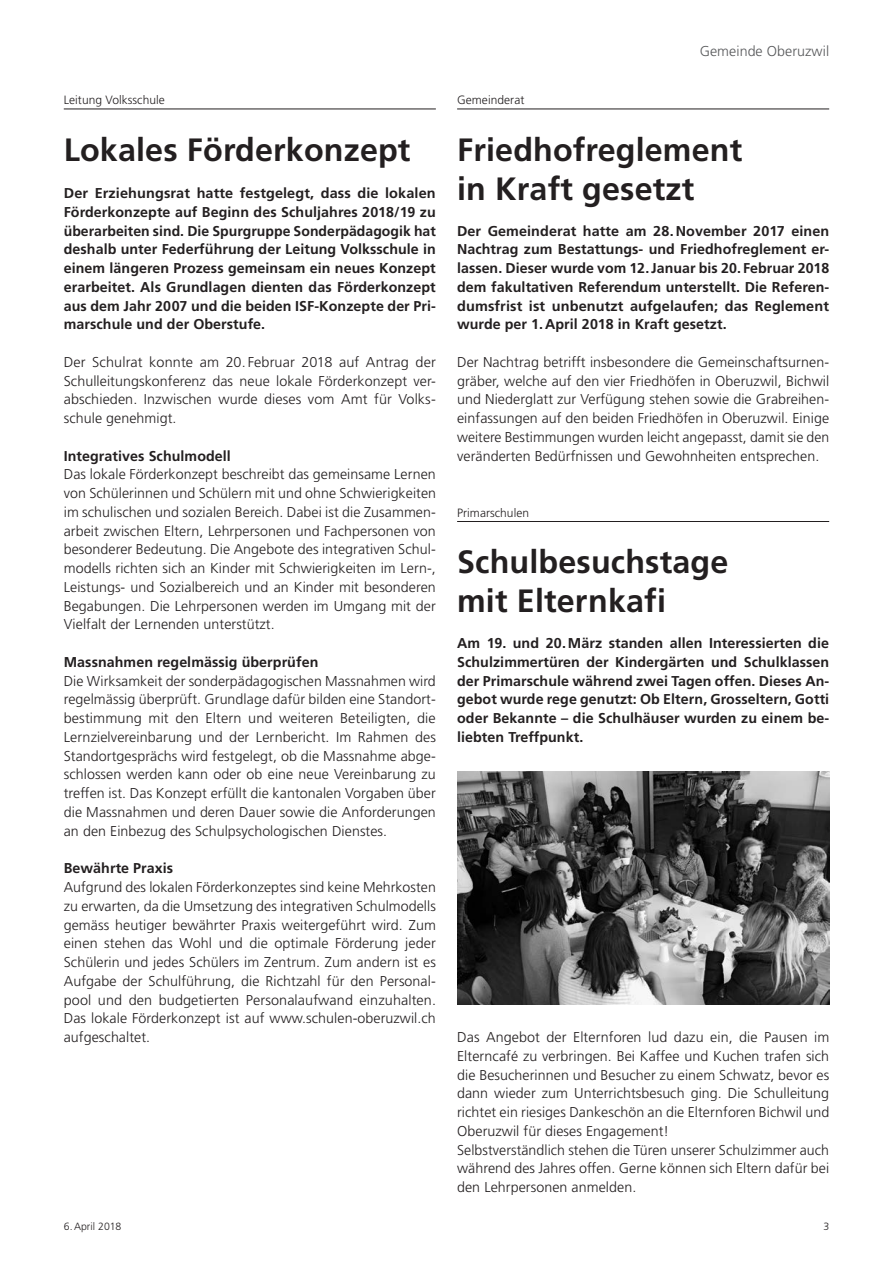
<style>
.page{position:relative;width:893px;height:1263px;background:#fff}
.page>*{position:absolute;margin:0;border:0;box-sizing:border-box;transform-origin:0 0}
.t1{font:700 32.25px/39px "Frutiger LT Std";letter-spacing:.005em;color:#231f20}
.t2{font:300 14.25px/18.8px "Frutiger LT Std";letter-spacing:.005em;color:#231f20;text-align:justify}
.t3{font:700 14.25px/18.8px "Frutiger LT Std";letter-spacing:.005em;color:#231f20;text-align:justify}
.t4{font:300 14.25px "Frutiger LT Std";letter-spacing:.005em;color:#57585a}
.t5{font:300 12px "Frutiger LT Std";letter-spacing:.005em;color:#231f20}
.t6{font:300 10.5px "Frutiger LT Std";letter-spacing:.005em;color:#231f20}
</style>
<div class="page">
<hr style="left:457px;top:109px;width:372px;height:1px;background:#231f20">
<hr style="left:457px;top:521px;width:372px;height:1px;background:#231f20">
<img style="left:457px;top:771px;width:372px;height:233px">
<hr style="left:64px;top:109px;width:372px;height:1px;background:#231f20">
<p class="t5" style="left:64px;top:93px;width:103px">Leitung Volksschule</p>
<h1 class="t1" style="left:64px;top:130px;width:348px">Lokales Förderkonzept</h1>
<p class="t3" style="left:64px;top:184px;width:374px">Der Erziehungsrat hatte festgelegt, dass die lokalen Förderkonzepte auf Beginn des Schuljahres 2018/19 zu überarbeiten sind. Die Spurgruppe Sonderpädagogik hat deshalb unter Federführung der Leitung Volksschule in einem längeren Prozess gemeinsam ein neues Konzept erarbeitet. Als Grundlagen dienten das Förderkonzept aus dem Jahr 2007 und die beiden ISF-Konzepte der Pri&shy;marschule und der Oberstufe.</p>
<p class="t2" style="left:64px;top:353px;width:374px">Der Schulrat konnte am 20. Februar 2018 auf Antrag der Schulleitungskonferenz das neue lokale Förderkonzept ver&shy;abschieden. Inzwischen wurde dieses vom Amt für Volks&shy;schule genehmigt.</p>
<p class="t3" style="left:64px;top:446px;width:169px">Integratives Schulmodell</p>
<p class="t2" style="left:64px;top:465px;width:374px">Das lokale Förderkonzept beschreibt das gemeinsame Lernen von Schülerinnen und Schülern mit und ohne Schwierigkeiten im schulischen und sozialen Bereich. Dabei ist die Zusammen&shy;arbeit zwischen Eltern, Lehrpersonen und Fachpersonen von besonderer Bedeutung. Die Angebote des integrativen Schul&shy;modells richten sich an Kinder mit Schwierigkeiten im Lern-, Leistungs- und Sozialbereich und an Kinder mit besonderen Begabungen. Die Lehrpersonen werden im Umgang mit der Vielfalt der Lernenden unterstützt.</p>
<p class="t3" style="left:64px;top:653px;width:256px">Massnahmen regelmässig überprüfen</p>
<p class="t2" style="left:64px;top:672px;width:374px">Die Wirksamkeit der sonderpädagogischen Massnahmen wird regelmässig überprüft. Grundlage dafür bilden eine Standort&shy;bestimmung mit den Eltern und weiteren Beteiligten, die Lernzielvereinbarung und der Lernbericht. Im Rahmen des Standortgesprächs wird festgelegt, ob die Massnahme abge&shy;schlossen werden kann oder ob eine neue Vereinbarung zu treffen ist. Das Konzept erfüllt die kantonalen Vorgaben über die Massnahmen und deren Dauer sowie die Anforderungen an den Einbezug des Schulpsychologischen Dienstes.</p>
<p class="t3" style="left:64px;top:859px;width:111px">Bewährte Praxis</p>
<p class="t2" style="left:64px;top:878px;width:374px">Aufgrund des lokalen Förderkonzeptes sind keine Mehrkosten zu erwarten, da die Umsetzung des integrativen Schulmodells gemäss heutiger bewährter Praxis weitergeführt wird. Zum einen stehen das Wohl und die optimale Förderung jeder Schülerin und jedes Schülers im Zentrum. Zum andern ist es Aufgabe der Schulführung, die Richtzahl für den Personal&shy;pool und den budgetierten Personalaufwand einzuhalten.<br>Das lokale Förderkonzept ist auf www.schulen-oberuzwil.ch aufgeschaltet.</p>
<p class="t4" style="left:700px;top:43px;width:131px">Gemeinde Oberuzwil</p>
<p class="t5" style="left:457px;top:93px;width:69px">Gemeinderat</p>
<h1 class="t1" style="left:457px;top:130px;width:287px">Friedhofreglement in Kraft gesetzt</h1>
<p class="t3" style="left:457px;top:221px;width:374px">Der Gemeinderat hatte am 28.November 2017 einen Nachtrag zum Bestattungs- und Friedhofreglement er&shy;lassen. Dieser wurde vom 12.Januar bis 20. Februar 2018 dem fakultativen Referendum unterstellt. Die Referen&shy;dumsfrist ist unbenutzt aufgelaufen; das Reglement wurde per 1.April 2018 in Kraft gesetzt.</p>
<p class="t2" style="left:457px;top:353px;width:374px">Der Nachtrag betrifft insbesondere die Gemeinschaftsurnen&shy;gräber, welche auf den vier Friedhöfen in Oberuzwil, Bichwil und Niederglatt zur Verfügung stehen sowie die Grabreihen&shy;einfassungen auf den beiden Friedhöfen in Oberuzwil. Einige weitere Bestimmungen wurden leicht angepasst, damit sie den veränderten Bedürfnissen und Gewohnheiten entsprechen.</p>
<p class="t5" style="left:457px;top:506px;width:74px">Primarschulen</p>
<h1 class="t1" style="left:457px;top:543px;width:273px">Schulbesuchstage mit Elternkafi</h1>
<p class="t3" style="left:457px;top:634px;width:374px">Am 19. und 20.März standen allen Interessierten die Schulzimmertüren der Kindergärten und Schulklassen der Primarschule während zwei Tagen offen. Dieses An&shy;gebot wurde rege genutzt: Ob Eltern, Grosseltern, Gotti oder Bekannte – die Schulhäuser wurden zu einem be&shy;liebten Treffpunkt.</p>
<p class="t2" style="left:457px;top:1028px;width:374px;text-align:left">Das Angebot der Elternforen lud dazu ein, die Pausen im Elterncafé zu verbringen. Bei Kaffee und Kuchen trafen sich die Besucherinnen und Besucher zu einem Schwatz, bevor es dann wieder zum Unterrichtsbesuch ging. Die Schulleitung richtet ein riesiges Dankeschön an die Elternforen Bichwil und Oberuzwil für dieses Engagement!<br>Selbstverständlich stehen die Türen unserer Schulzimmer auch während des Jahres offen. Gerne können sich Eltern dafür bei den Lehrpersonen anmelden.</p>
<p class="t6" style="left:64px;top:1220px;width:59px">6.April 2018</p>
<p class="t6" style="left:823px;top:1220px;width:7px">3</p>
</div>
